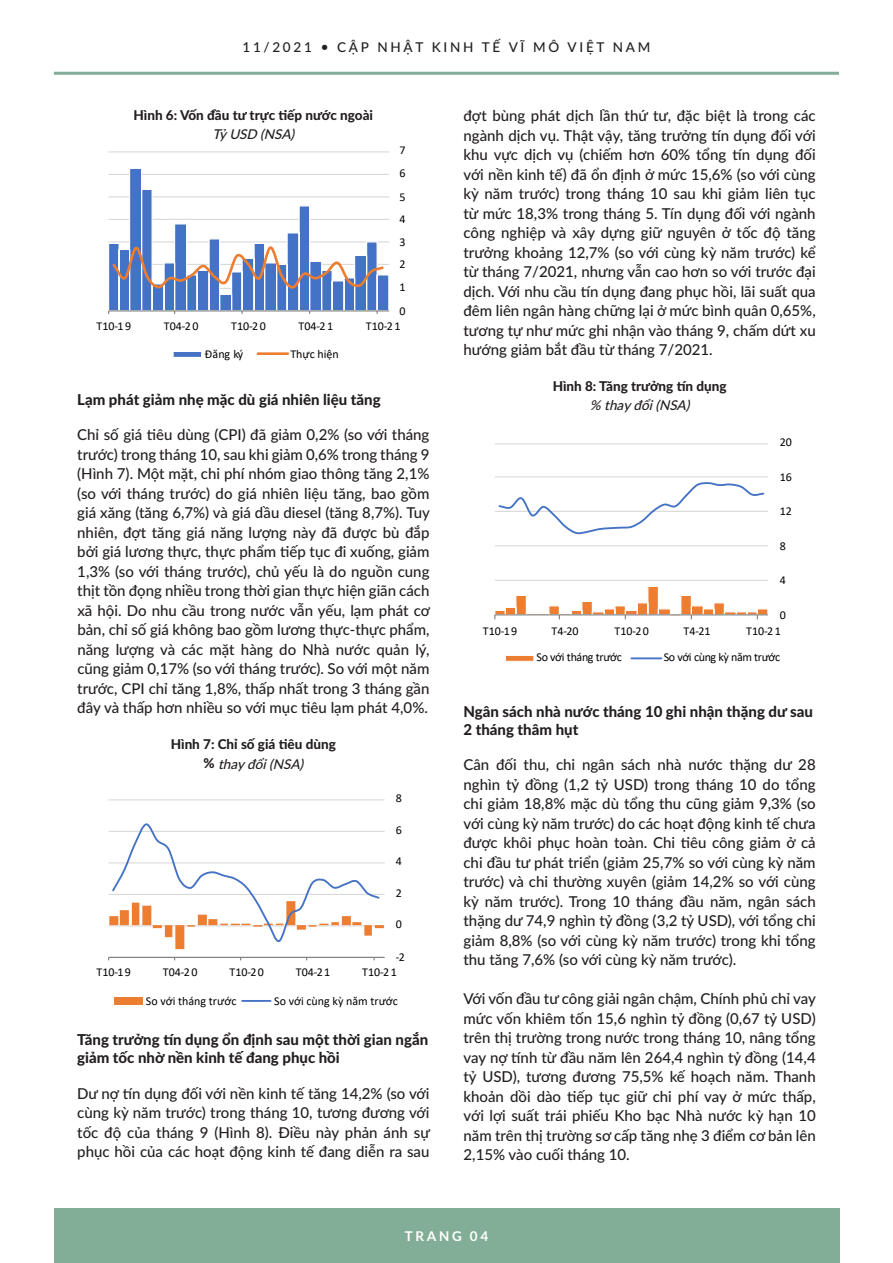
<style>
.page{position:relative;width:893px;height:1263px;background:#fff}
.page>*{position:absolute;margin:0;border:0;box-sizing:border-box;transform-origin:0 0}
.t1{font:500 15px/19.5px "Lato";color:#231f20;text-align:justify}
.t2{font:800 15px/18px "Lato";color:#231f20}
.t3{font:800 13.5px/19.5px "Lato";color:#231f20;text-align:center}
.t4{font:500 13.5px "Lato";letter-spacing:.2em;color:#231f20}
.t5{font:italic 500 13.5px "Lato";color:#231f20}
.t6{font:700 13.5px "Lato";letter-spacing:.2em;color:#fff}
.t7{font:12px "Calibri";color:#000}
.t8{font:12px "Calibri";letter-spacing:-.03em;color:#000}
.s1{font-weight:500;font-style:italic}
</style>
<div class="page">
<div style="left:54px;top:1209px;width:785px;height:54px;background:#82ad96"></div>
<hr style="left:54px;top:72px;width:785px;height:3px;background:#82ad96">
<hr style="left:109px;top:288px;width:280px;height:1px;background:#d9d9d9">
<hr style="left:109px;top:264px;width:280px;height:1px;background:#d9d9d9">
<hr style="left:109px;top:241px;width:280px;height:1px;background:#d9d9d9">
<hr style="left:109px;top:219px;width:280px;height:1px;background:#d9d9d9">
<hr style="left:109px;top:196px;width:280px;height:1px;background:#d9d9d9">
<hr style="left:109px;top:174px;width:280px;height:1px;background:#d9d9d9">
<hr style="left:109px;top:151px;width:280px;height:1px;background:#d9d9d9">
<hr style="left:109px;top:310px;width:280px;height:1px;background:#7f7f7f">
<svg style="left:108px;top:169px;width:280px;height:145px"></svg>
<div style="left:173px;top:351px;width:29px;height:6px;background:#4472c4"></div>
<div style="left:173px;top:351px;width:29px;height:7px;border:1px solid #fff"></div>
<hr style="left:258px;top:352px;width:30px;height:3px;background:#ed7d31">
<hr style="left:109px;top:925px;width:276px;height:1px;background:#d9d9d9">
<hr style="left:109px;top:894px;width:276px;height:1px;background:#d9d9d9">
<hr style="left:109px;top:862px;width:276px;height:1px;background:#d9d9d9">
<hr style="left:109px;top:831px;width:276px;height:1px;background:#d9d9d9">
<hr style="left:109px;top:799px;width:276px;height:1px;background:#d9d9d9">
<hr style="left:109px;top:957px;width:276px;height:1px;background:#7f7f7f">
<svg style="left:109px;top:823px;width:275px;height:126px"></svg>
<div style="left:114px;top:997px;width:28px;height:8px;background:#ed7d31"></div>
<hr style="left:242px;top:1000px;width:29px;height:2px;background:#4472c4">
<hr style="left:495px;top:580px;width:273px;height:1px;background:#d9d9d9">
<hr style="left:495px;top:545px;width:273px;height:1px;background:#d9d9d9">
<hr style="left:495px;top:511px;width:273px;height:1px;background:#d9d9d9">
<hr style="left:495px;top:476px;width:273px;height:1px;background:#d9d9d9">
<hr style="left:495px;top:443px;width:273px;height:1px;background:#d9d9d9">
<svg style="left:494px;top:587px;width:274px;height:32px"></svg>
<svg style="left:498px;top:482px;width:267px;height:53px"></svg>
<div style="left:505px;top:655px;width:29px;height:6px;background:#ed7d31"></div>
<div style="left:505px;top:655px;width:29px;height:7px;border:1px solid #fff"></div>
<hr style="left:631px;top:657px;width:30px;height:2px;background:#4472c4">
<p class="t4" style="left:243px;top:37px;width:409px">11/2021 • CẬP NHẬT KINH TẾ VĨ MÔ VIỆT NAM</p>
<p class="t3" style="left:134px;top:105px;width:241px">Hình 6: Vốn đầu tư trực tiếp nước ngoài</p>
<p class="t5" style="left:212px;top:125px;width:88px">Tỷ USD (NSA)</p>
<p class="t7" style="left:400px;top:142px;width:8px">7</p>
<p class="t7" style="left:400px;top:164px;width:8px">6</p>
<p class="t7" style="left:400px;top:188px;width:8px">5</p>
<p class="t7" style="left:400px;top:211px;width:8px">4</p>
<p class="t7" style="left:400px;top:233px;width:8px">3</p>
<p class="t7" style="left:400px;top:256px;width:8px">2</p>
<p class="t7" style="left:400px;top:278px;width:8px">1</p>
<p class="t7" style="left:400px;top:302px;width:8px">0</p>
<p class="t7" style="left:97px;top:317px;width:36px">T10-1 9</p>
<p class="t7" style="left:164px;top:317px;width:36px">T04-2 0</p>
<p class="t7" style="left:231px;top:317px;width:36px">T10-2 0</p>
<p class="t7" style="left:299px;top:317px;width:36px">T04-2 1</p>
<p class="t7" style="left:366px;top:317px;width:36px">T10-2 1</p>
<p class="t7" style="left:205px;top:346px;width:40px">Đăng ký</p>
<p class="t7" style="left:290px;top:346px;width:50px">Thực hiện</p>
<p class="t2" style="left:77px;top:389px;width:305px">Lạm phát giảm nhẹ mặc dù giá nhiên liệu tăng</p>
<p class="t1" style="left:77px;top:424px;width:354px">Chỉ số giá tiêu dùng (CPI) đã giảm 0,2% (so với tháng trước) trong tháng 10, sau khi giảm 0,6% trong tháng 9 (Hình 7). Một mặt, chi phí nhóm giao thông tăng 2,1% (so với tháng trước) do giá nhiên liệu tăng, bao gồm giá xăng (tăng 6,7%) và giá dầu diesel (tăng 8,7%). Tuy nhiên, đợt tăng giá năng lượng này đã được bù đắp bởi giá lương thực, thực phẩm tiếp tục đi xuống, giảm 1,3% (so với tháng trước), chủ yếu là do nguồn cung thịt tồn đọng nhiều trong thời gian thực hiện giãn cách xã hội. Do nhu cầu trong nước vẫn yếu, lạm phát cơ bản, chỉ số giá không bao gồm lương thực-thực phẩm, năng lượng và các mặt hàng do Nhà nước quản lý, cũng giảm 0,17% (so với tháng trước). So với một năm trước, CPI chỉ tăng 1,8%, thấp nhất trong 3 tháng gần đây và thấp hơn nhiều so với mục tiêu lạm phát 4,0%.</p>
<p class="t3" style="left:171px;top:734px;width:167px">Hình 7: Chỉ số giá tiêu dùng % <span class="s1">thay đổi (NSA)</span></p>
<p class="t7" style="left:396px;top:790px;width:8px">8</p>
<p class="t7" style="left:396px;top:821px;width:8px">6</p>
<p class="t7" style="left:396px;top:853px;width:8px">4</p>
<p class="t7" style="left:396px;top:884px;width:8px">2</p>
<p class="t7" style="left:396px;top:916px;width:8px">0</p>
<p class="t7" style="left:396px;top:949px;width:11px">-2</p>
<p class="t7" style="left:96px;top:964px;width:36px">T10-1 9</p>
<p class="t7" style="left:163px;top:964px;width:36px">T04-2 0</p>
<p class="t7" style="left:229px;top:964px;width:36px">T10-2 0</p>
<p class="t7" style="left:296px;top:964px;width:36px">T04-2 1</p>
<p class="t7" style="left:362px;top:964px;width:36px">T10-2 1</p>
<p class="t7" style="left:146px;top:992px;width:92px">So với tháng trước</p>
<p class="t7" style="left:274px;top:992px;width:125px">So với cùng kỳ năm trước</p>
<p class="t2" style="left:77px;top:1030px;width:352px">Tăng trưởng tín dụng ổn định sau một thời gian ngắn giảm tốc nhờ nền kinh tế đang phục hồi</p>
<p class="t1" style="left:77px;top:1083px;width:354px">Dư nợ tín dụng đối với nền kinh tế tăng 14,2% (so với cùng kỳ năm trước) trong tháng 10, tương đương với tốc độ của tháng 9 (Hình 8). Điều này phản ánh sự phục hồi của các hoạt động kinh tế đang diễn ra sau</p>
<p class="t1" style="left:463px;top:105px;width:354px">đợt bùng phát dịch lần thứ tư, đặc biệt là trong các ngành dịch vụ. Thật vậy, tăng trưởng tín dụng đối với khu vực dịch vụ (chiếm hơn 60% tổng tín dụng đối với nền kinh tế) đã ổn định ở mức 15,6% (so với cùng kỳ năm trước) trong tháng 10 sau khi giảm liên tục từ mức 18,3% trong tháng 5. Tín dụng đối với ngành công nghiệp và xây dựng giữ nguyên ở tốc độ tăng trưởng khoảng 12,7% (so với cùng kỳ năm trước) kể từ tháng 7/2021, nhưng vẫn cao hơn so với trước đại dịch. Với nhu cầu tín dụng đang phục hồi, lãi suất qua đêm liên ngân hàng chững lại ở mức bình quân 0,65%, tương tự như mức ghi nhận vào tháng 9, chấm dứt xu hướng giảm bắt đầu từ tháng 7/2021.</p>
<p class="t3" style="left:553px;top:376px;width:175px">Hình 8: Tăng trưởng tín dụng</p>
<p class="t5" style="left:590px;top:396px;width:105px">% thay đổi (NSA)</p>
<p class="t7" style="left:780px;top:434px;width:14px">20</p>
<p class="t7" style="left:780px;top:468px;width:14px">16</p>
<p class="t7" style="left:780px;top:503px;width:14px">12</p>
<p class="t7" style="left:780px;top:537px;width:8px">8</p>
<p class="t7" style="left:780px;top:572px;width:8px">4</p>
<p class="t7" style="left:780px;top:606px;width:8px">0</p>
<p class="t7" style="left:483px;top:623px;width:36px">T10-1 9</p>
<p class="t7" style="left:552px;top:623px;width:29px">T4-20</p>
<p class="t7" style="left:614px;top:623px;width:36px">T10-2 0</p>
<p class="t7" style="left:683px;top:623px;width:29px">T4-21</p>
<p class="t7" style="left:746px;top:623px;width:36px">T10-2 1</p>
<p class="t8" style="left:537px;top:648px;width:87px">So với tháng trước</p>
<p class="t8" style="left:664px;top:648px;width:118px">So với cùng kỳ năm trước</p>
<p class="t2" style="left:463px;top:701px;width:351px">Ngân sách nhà nước tháng 10 ghi nhận thặng dư sau<br>2 tháng thâm hụt</p>
<p class="t1" style="left:463px;top:754px;width:354px">Cân đối thu, chi ngân sách nhà nước thặng dư 28 nghìn tỷ đồng (1,2 tỷ USD) trong tháng 10 do tổng chi giảm 18,8% mặc dù tổng thu cũng giảm 9,3% (so với cùng kỳ năm trước) do các hoạt động kinh tế chưa được khôi phục hoàn toàn. Chi tiêu công giảm ở cả chi đầu tư phát triển (giảm 25,7% so với cùng kỳ năm trước) và chi thường xuyên (giảm 14,2% so với cùng kỳ năm trước). Trong 10 tháng đầu năm, ngân sách thặng dư 74,9 nghìn tỷ đồng (3,2 tỷ USD), với tổng chi giảm 8,8% (so với cùng kỳ năm trước) trong khi tổng thu tăng 7,6% (so với cùng kỳ năm trước).</p>
<p class="t1" style="left:463px;top:988px;width:354px">Với vốn đầu tư công giải ngân chậm, Chính phủ chỉ vay mức vốn khiêm tốn 15,6 nghìn tỷ đồng (0,67 tỷ USD) trên thị trường trong nước trong tháng 10, nâng tổng vay nợ tính từ đầu năm lên 264,4 nghìn tỷ đồng (14,4 tỷ USD), tương đương 75,5% kế hoạch năm. Thanh khoản dồi dào tiếp tục giữ chi phí vay ở mức thấp, với lợi suất trái phiếu Kho bạc Nhà nước kỳ hạn 10 năm trên thị trường sơ cấp tăng nhẹ 3 điểm cơ bản lên 2,15% vào cuối tháng 10.</p>
<p class="t6" style="left:405px;top:1228px;width:85px">TRANG 04</p>
</div>
